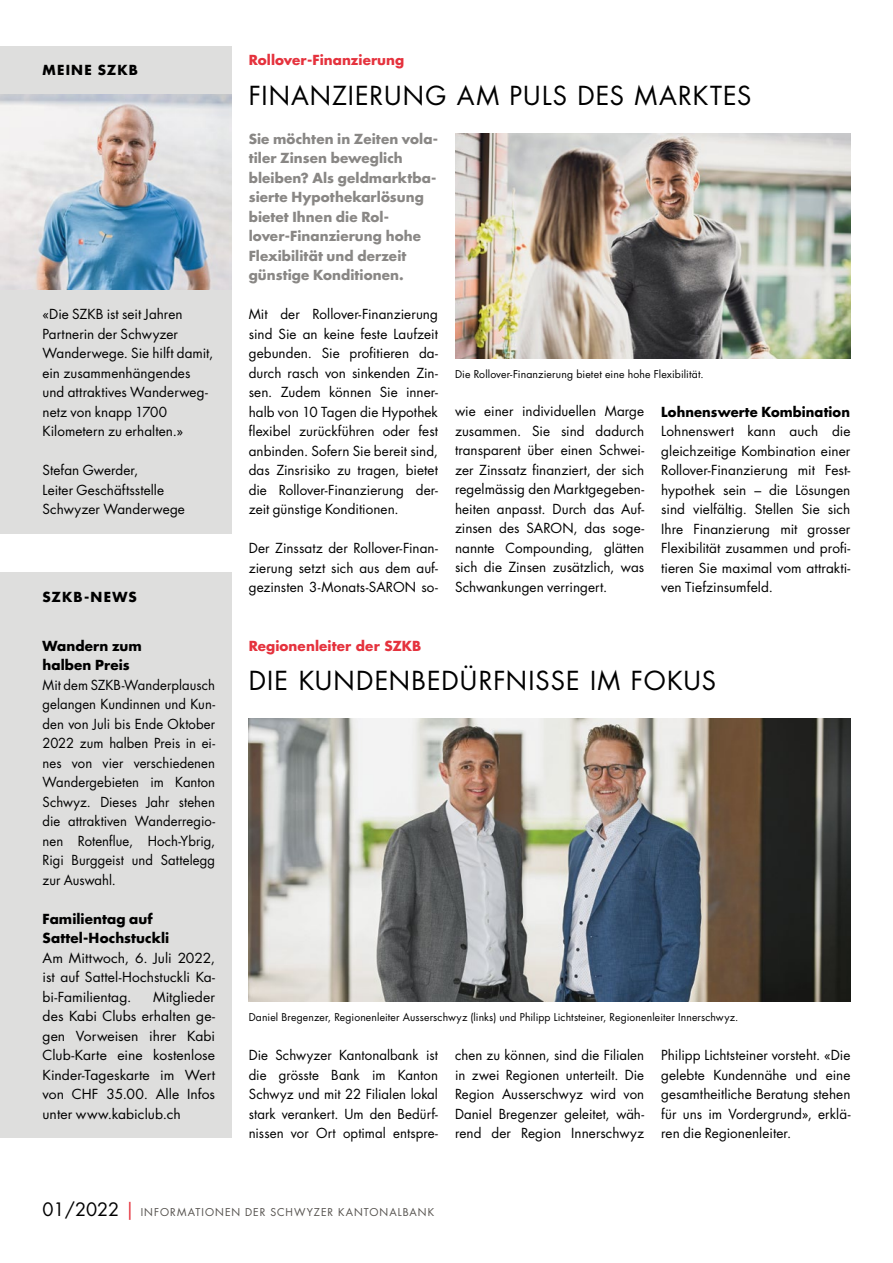
<style>
.page{position:relative;width:893px;height:1263px;background:#fff}
.page>*{position:absolute;margin:0;border:0;box-sizing:border-box;transform-origin:0 0}
.t1{font:25.5px "Futura Std";letter-spacing:.045em;color:#000}
.t2{font:13.5px/19.5px "Futura Std";letter-spacing:.005em;color:#000;text-align:justify}
.t3{font:700 13.5px/19.5px "Futura Std";letter-spacing:.005em;color:#898785}
.t4{font:700 13.5px/19.5px "Futura Std";letter-spacing:.01em;color:#000}
.t5{font:700 13.5px "Futura Std";letter-spacing:.005em;color:#e5323d}
.t6{font:700 13.5px "Futura Std";letter-spacing:.09em;color:#000}
.t7{font:700 13.5px "Futura Std";letter-spacing:.085em;color:#000}
.t8{font:10.5px "Futura Std";letter-spacing:.01em;color:#000}
.t9{font:10.5px "Futura Std";letter-spacing:.095em;color:#55524e}
.s1{font-size:18px;color:#000}
.s2{font-size:18px;color:#e5323d}
</style>
<div class="page">
<div style="left:0;top:46px;width:232px;height:488px;background:#dededd"></div>
<div style="left:0;top:573px;width:232px;height:565px;background:#dededd"></div>
<img style="left:0;top:95px;width:232px;height:195px">
<img style="left:249px;top:719px;width:601px;height:283px">
<img style="left:455px;top:134px;width:395px;height:224px">
<p class="t6" style="left:43px;top:61px;width:97px">MEINE SZKB</p>
<p class="t2" style="left:43px;top:304px;width:172px;text-align:left">«Die SZKB ist seit Jahren<br>Partnerin der Schwyzer<br>Wanderwege. Sie hilft damit, ein zusammenhängendes und attraktives Wanderweg&shy;netz von knapp 1700<br>Kilometern zu erhalten.»</p>
<p class="t2" style="left:43px;top:460px;width:144px;text-align:left">Stefan Gwerder,<br>Leiter Geschäftsstelle<br>Schwyzer Wanderwege</p>
<p class="t7" style="left:43px;top:588px;width:96px">SZKB-NEWS</p>
<p class="t4" style="left:43px;top:636px;width:101px">Wandern zum halben Preis</p>
<p class="t2" style="left:43px;top:675px;width:174px">Mit dem SZKB-Wanderplausch gelangen Kundinnen und Kun&shy;den von Juli bis Ende Oktober 2022 zum halben Preis in ei&shy;nes von vier verschiedenen Wandergebieten im Kanton Schwyz. Dieses Jahr stehen die attraktiven Wanderregio&shy;nen Rotenflue, Hoch-Ybrig, Rigi Burggeist und Sattelegg zur Auswahl.</p>
<p class="t4" style="left:43px;top:909px;width:128px">Familientag auf<br>Sattel-Hochstuckli</p>
<p class="t2" style="left:43px;top:948px;width:174px">Am Mittwoch, 6. Juli 2022, ist auf Sattel-Hochstuckli Ka&shy;bi-Familientag.</p>
<p class="t2" style="left:43px;top:987px;width:174px;text-indent:111px">Mitglieder des Kabi Clubs erhalten ge&shy;gen Vorweisen ihrer Kabi Club-Karte eine kostenlose Kinder-Tageskarte im Wert von CHF 35.00. Alle Infos unter www.kabiclub.ch</p>
<p class="t5" style="left:249px;top:51px;width:157px">Rollover-Finanzierung</p>
<h1 class="t1" style="left:249px;top:79px;width:504px">FINANZIERUNG AM PULS DES MARKTES</h1>
<p class="t3" style="left:249px;top:129px;width:191px">Sie möchten in Zeiten vola&shy;tiler Zinsen beweglich bleiben? Als geldmarktba&shy;sierte Hypothekarlösung bietet Ihnen die Rol&shy;lover-Finanzierung hohe<br>Flexibilität und derzeit günstige Konditionen.</p>
<p class="t2" style="left:249px;top:304px;width:191px">Mit der Rollover-Finanzierung sind Sie an keine feste Laufzeit gebunden. Sie profitieren da&shy;durch rasch von sinkenden Zin&shy;sen. Zudem können Sie inner&shy;halb von 10 Tagen die Hypothek flexibel zurückführen oder fest anbinden. Sofern Sie bereit sind, das Zinsrisiko zu tragen, bietet die Rollover-Finanzierung der&shy;zeit günstige Konditionen.</p>
<p class="t2" style="left:249px;top:538px;width:191px">Der Zinssatz der Rollover-Finan&shy;zierung setzt sich aus dem auf&shy;gezinsten 3-Monats-SARON so-</p>
<p class="t8" style="left:455px;top:367px;width:250px">Die Rollover-Finanzierung bietet eine hohe Flexibilität.</p>
<p class="t2" style="left:455px;top:402px;width:191px">wie einer individuellen Marge zusammen. Sie sind dadurch transparent über einen Schwei&shy;zer Zinssatz finanziert, der sich regelmässig den Marktgegeben&shy;heiten anpasst. Durch das Auf&shy;zinsen des SARON, das soge&shy;nannte Compounding, glätten sich die Zinsen zusätzlich, was Schwankungen verringert.</p>
<p class="t4" style="left:661px;top:402px;width:190px">Lohnenswerte Kombination</p>
<p class="t2" style="left:661px;top:421px;width:191px">Lohnenswert kann auch die gleichzeitige Kombination einer Rollover-Finanzierung mit Fest&shy;hypothek sein – die Lösungen sind vielfältig. Stellen Sie sich Ihre Finanzierung mit grosser Flexibilität zusammen und profi&shy;tieren Sie maximal vom attrakti&shy;ven Tiefzinsumfeld.</p>
<p class="t5" style="left:249px;top:637px;width:174px">Regionenleiter der SZKB</p>
<h1 class="t1" style="left:249px;top:664px;width:469px">DIE KUNDENBEDÜRFNISSE IM FOKUS</h1>
<p class="t8" style="left:249px;top:1010px;width:491px">Daniel Bregenzer, Regionenleiter Ausserschwyz (links) und Philipp Lichtsteiner, Regionenleiter Innerschwyz.</p>
<p class="t2" style="left:249px;top:1045px;width:191px">Die Schwyzer Kantonalbank ist die grösste Bank im Kanton Schwyz und mit 22 Filialen lokal stark verankert. Um den Bedürf&shy;nissen vor Ort optimal entspre-</p>
<p class="t2" style="left:455px;top:1045px;width:191px">chen zu können, sind die Filialen in zwei Regionen unterteilt. Die Region Ausserschwyz wird von Daniel Bregenzer geleitet, wäh&shy;rend der Region Innerschwyz</p>
<p class="t2" style="left:661px;top:1045px;width:191px">Philipp Lichtsteiner vorsteht. «Die gelebte Kundennähe und eine gesamtheitliche Beratung stehen für uns im Vordergrund», erklä&shy;ren die Regionenleiter.</p>
<p class="t9" style="left:43px;top:1205px;width:393px"><span class="s1">01/2022</span> <span class="s2">|</span> INFORMATIONEN DER SCHWYZER KANTONALBANK</p>
</div>
